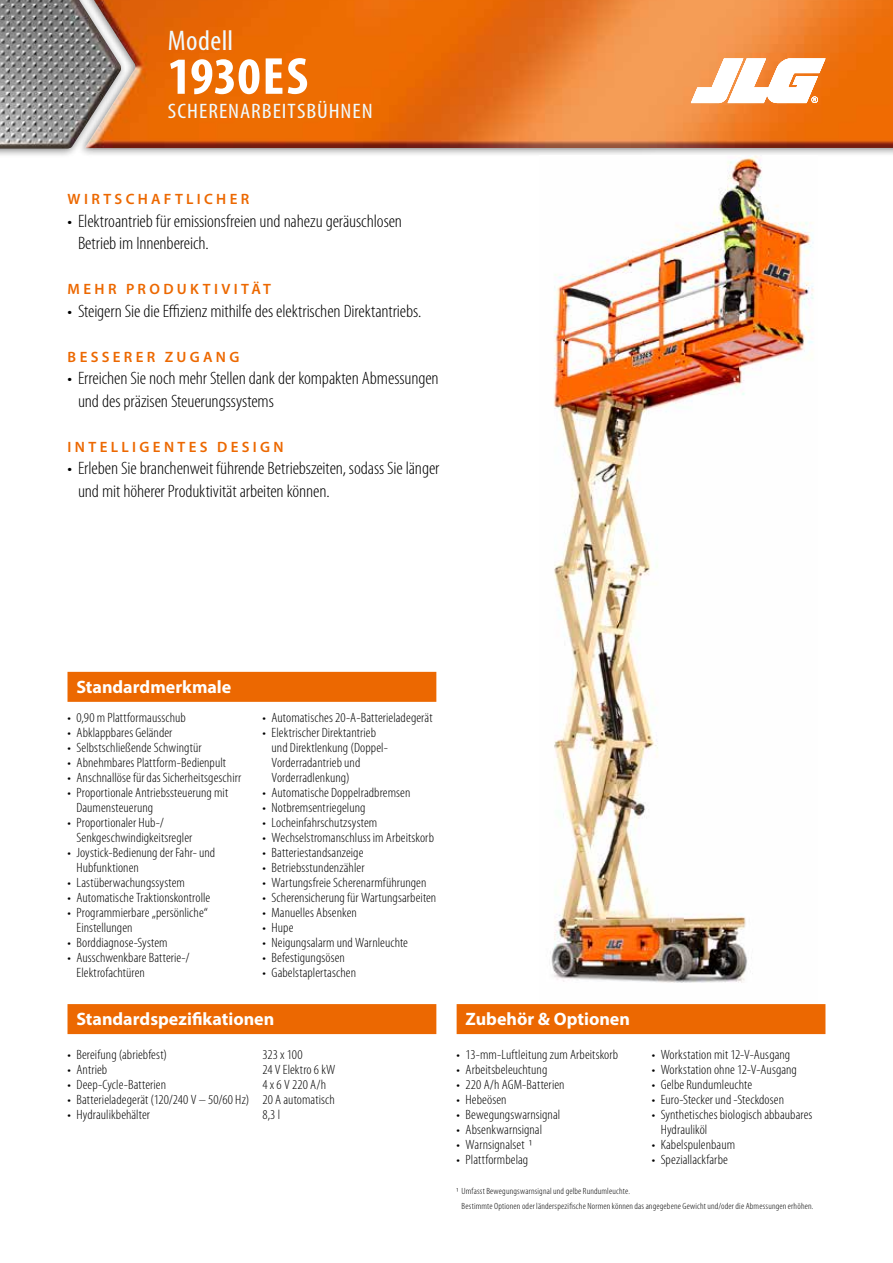
<style>
.page{position:relative;width:893px;height:1263px;background:#fff}
.page>*{position:absolute;margin:0;border:0;box-sizing:border-box;transform-origin:0 0}
.t1{font:700 condensed 52.5px "Myriad Pro";letter-spacing:.005em;color:#fff;scale:1.05 1}
.t2{font:condensed 28.5px "Myriad Pro";letter-spacing:.015em;color:#f0fbff;scale:1.05 1}
.t3{font:condensed 21px "Myriad Pro";letter-spacing:.04em;color:#f0fbff;scale:1.12 1}
.t4{font:300 condensed 18px/22.5px "Myriad Pro";letter-spacing:-.005em;color:#000;scale:1.07 1}
.t5{font:700 18px "Myriad Pro";color:#fff}
.t6{font:600 15px "Myriad Pro";letter-spacing:.225em;color:#ec6801}
.t7{font:300 condensed 13.5px/15px "Myriad Pro";letter-spacing:.005em;color:#000;scale:1.07 1}
.t8{font:300 condensed 9px/15px "Myriad Pro";letter-spacing:.02em;color:#000;scale:1.07 1}
</style>
<div class="page">
<div style="left:77px;top:0;width:816px;height:157px;background:#000;opacity:.5"></div>
<img style="left:128px;top:0;width:765px;height:148px">
<div style="left:0;top:0;width:128px;height:158px;background:#000;opacity:.5"></div>
<img style="left:0;top:0;width:121px;height:149px">
<svg style="left:691px;top:59px;width:134px;height:44px"></svg>
<img style="left:539px;top:156px;width:279px;height:827px">
<div style="left:457px;top:1004px;width:368px;height:30px;background:#ec6801"></div>
<div style="left:68px;top:1004px;width:368px;height:30px;background:#ec6801"></div>
<div style="left:68px;top:672px;width:368px;height:30px;background:#ec6801"></div>
<h2 class="t2" style="left:168px;top:24px;width:64px">Modell</h2>
<h1 class="t1" style="left:168px;top:43px;width:135px">1930ES</h1>
<h3 class="t3" style="left:168px;top:98px;width:184px">SCHERENARBEITSBÜHNEN</h3>
<p class="t6" style="left:68px;top:189px;width:183px">WIRTSCHAFTLICHER</p>
<h3 class="t4" style="left:78px;top:209px;width:304px;text-indent:-10px">• Elektroantrieb für emissionsfreien und nahezu geräuschlosen<br>Betrieb im Innenbereich.</h3>
<p class="t6" style="left:68px;top:279px;width:205px">MEHR PRODUKTIVITÄT</p>
<h3 class="t4" style="left:68px;top:299px;width:332px">• Steigern Sie die Effizienz mithilfe des elektrischen Direktantriebs.</h3>
<p class="t6" style="left:68px;top:347px;width:173px">BESSERER ZUGANG</p>
<h3 class="t4" style="left:78px;top:367px;width:339px;text-indent:-10px">• Erreichen Sie noch mehr Stellen dank der kompakten Abmessungen und des präzisen Steuerungssystems</h3>
<p class="t6" style="left:68px;top:437px;width:218px">INTELLIGENTES DESIGN</p>
<h3 class="t4" style="left:78px;top:457px;width:339px;text-indent:-10px">• Erleben Sie branchenweit führende Betriebszeiten, sodass Sie länger und mit höherer Produktivität arbeiten können.</h3>
<h3 class="t5" style="left:76px;top:675px;width:156px">Standardmerkmale</h3>
<p class="t7" style="left:68px;top:709px;width:112px">• 0,90 m Plattformausschub</p>
<p class="t7" style="left:68px;top:724px;width:100px">• Abklappbares Geländer</p>
<p class="t7" style="left:68px;top:739px;width:127px">• Selbstschließende Schwingtür</p>
<p class="t7" style="left:68px;top:754px;width:150px">• Abnehmbares Plattform-Bedienpult</p>
<p class="t7" style="left:68px;top:769px;width:164px">• Anschnallöse für das Sicherheitsgeschirr</p>
<p class="t7" style="left:76px;top:784px;width:143px;text-indent:-9px">• Proportionale Antriebssteuerung mit<br>Daumensteuerung</p>
<p class="t7" style="left:76px;top:814px;width:110px;text-indent:-9px">• Proportionaler Hub-/<br>Senkgeschwindigkeitsregler</p>
<p class="t7" style="left:76px;top:844px;width:131px;text-indent:-9px">• Joystick-Bedienung der Fahr- und<br>Hubfunktionen</p>
<p class="t7" style="left:68px;top:874px;width:111px">• Lastüberwachungssystem</p>
<p class="t7" style="left:68px;top:889px;width:135px">• Automatische Traktionskontrolle</p>
<p class="t7" style="left:76px;top:904px;width:124px;text-indent:-9px">• Programmierbare „persönliche“<br>Einstellungen</p>
<p class="t7" style="left:68px;top:934px;width:95px">• Borddiagnose-System</p>
<p class="t7" style="left:76px;top:949px;width:107px;text-indent:-9px">• Ausschwenkbare Batterie-/<br>Elektrofachtüren</p>
<p class="t7" style="left:263px;top:709px;width:160px">• Automatisches 20-A-Batterieladegerät</p>
<p class="t7" style="left:272px;top:724px;width:110px;text-indent:-9px">• Elektrischer Direktantrieb und Direktlenkung (Doppel-<br>Vorderradantrieb und<br>Vorderradlenkung)</p>
<p class="t7" style="left:263px;top:784px;width:140px">• Automatische Doppelradbremsen</p>
<p class="t7" style="left:263px;top:799px;width:98px">• Notbremsentriegelung</p>
<p class="t7" style="left:263px;top:814px;width:109px">• Locheinfahrschutzsystem</p>
<p class="t7" style="left:263px;top:829px;width:162px">• Wechselstromanschluss im Arbeitskorb</p>
<p class="t7" style="left:263px;top:844px;width:96px">• Batteriestandsanzeige</p>
<p class="t7" style="left:263px;top:859px;width:97px">• Betriebsstundenzähler</p>
<p class="t7" style="left:263px;top:874px;width:155px">• Wartungsfreie Scherenarmführungen</p>
<p class="t7" style="left:263px;top:889px;width:164px">• Scherensicherung für Wartungsarbeiten</p>
<p class="t7" style="left:263px;top:904px;width:90px">• Manuelles Absenken</p>
<p class="t7" style="left:263px;top:919px;width:30px">• Hupe</p>
<p class="t7" style="left:263px;top:934px;width:137px">• Neigungsalarm und Warnleuchte</p>
<p class="t7" style="left:263px;top:949px;width:79px">• Befestigungsösen</p>
<p class="t7" style="left:263px;top:964px;width:89px">• Gabelstaplertaschen</p>
<h3 class="t5" style="left:76px;top:1007px;width:199px">Standardspezifikationen</h3>
<h3 class="t5" style="left:466px;top:1007px;width:166px">Zubehör &amp; Optionen</h3>
<p class="t7" style="left:68px;top:1047px;width:95px">• Bereifung (abriebfest)</p>
<p class="t7" style="left:263px;top:1047px;width:39px">323 x 100</p>
<p class="t7" style="left:68px;top:1062px;width:39px">• Antrieb</p>
<p class="t7" style="left:263px;top:1062px;width:69px">24 V Elektro 6 kW</p>
<p class="t7" style="left:68px;top:1077px;width:94px">• Deep-Cycle-Batterien</p>
<p class="t7" style="left:263px;top:1077px;width:61px">4 x 6 V 220 A/h</p>
<p class="t7" style="left:68px;top:1092px;width:251px">• Batterieladegerät (120/240 V – 50/60 Hz) 20 A automatisch</p>
<p class="t7" style="left:68px;top:1107px;width:79px">• Hydraulikbehälter</p>
<p class="t7" style="left:263px;top:1107px;width:18px">8,3 l</p>
<p class="t7" style="left:457px;top:1047px;width:152px">• 13-mm-Luftleitung zum Arbeitskorb</p>
<p class="t7" style="left:457px;top:1062px;width:86px">• Arbeitsbeleuchtung</p>
<p class="t7" style="left:457px;top:1077px;width:102px">• 220 A/h AGM-Batterien</p>
<p class="t7" style="left:457px;top:1092px;width:48px">• Hebeösen</p>
<p class="t7" style="left:457px;top:1107px;width:98px">• Bewegungswarnsignal</p>
<p class="t7" style="left:457px;top:1122px;width:81px">• Absenkwarnsignal</p>
<p class="t7" style="left:457px;top:1137px;width:72px">• Warnsignalset 1</p>
<p class="t7" style="left:457px;top:1152px;width:69px">• Plattformbelag</p>
<p class="t7" style="left:652px;top:1047px;width:131px">• Workstation mit 12-V-Ausgang</p>
<p class="t7" style="left:652px;top:1062px;width:137px">• Workstation ohne 12-V-Ausgang</p>
<p class="t7" style="left:652px;top:1077px;width:95px">• Gelbe Rundumleuchte</p>
<p class="t7" style="left:652px;top:1092px;width:125px">• Euro-Stecker und -Steckdosen</p>
<p class="t7" style="left:661px;top:1107px;width:143px;text-indent:-9px">• Synthetisches biologisch abbaubares<br>Hydrauliköl</p>
<p class="t7" style="left:652px;top:1137px;width:79px">• Kabelspulenbaum</p>
<p class="t7" style="left:652px;top:1152px;width:73px">• Speziallackfarbe</p>
<p class="t8" style="left:461px;top:1183px;width:330px;text-indent:-5px">1 Umfasst Bewegungswarnsignal und gelbe Rundumleuchte.<br>Bestimmte Optionen oder länderspezifische Normen können das angegebene Gewicht und/oder die Abmessungen erhöhen.</p>
</div>
